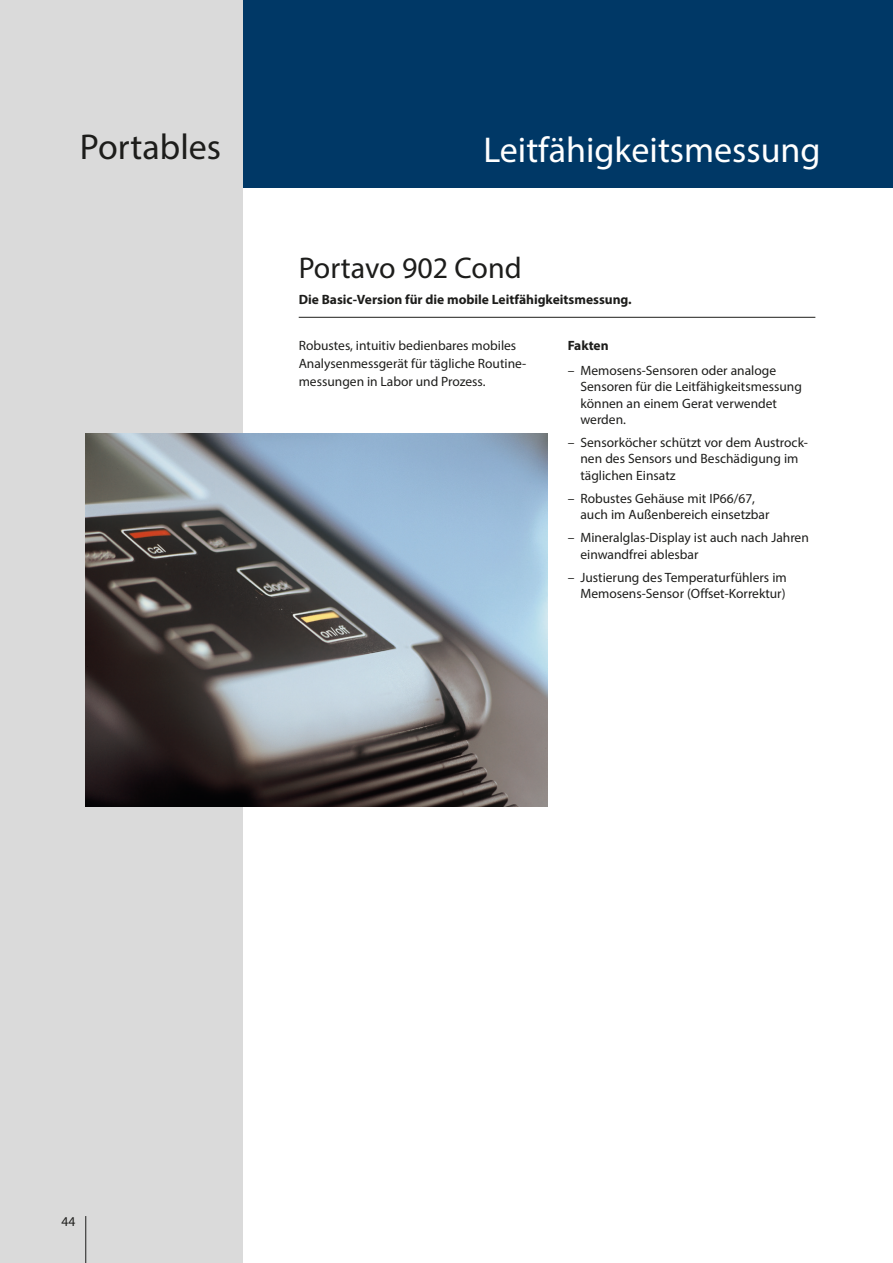
<style>
.page{position:relative;width:893px;height:1263px;background:#fff}
.page>*{position:absolute;margin:0;border:0;box-sizing:border-box;transform-origin:0 0}
.Headline_innen{font:36px "Myriad Pro";color:#fff}
.Produktbereich{font:36px "Myriad Pro";color:#1d1d1b}
.Inhalt_Produktreihe{font:30px "Myriad Pro";color:#1d1d1b}
.Standardtext{font:13.5px/16.5px "Myriad Pro";color:#1d1d1b}
.Subhead{font:700 13.5px "Myriad Pro";color:#1d1d1b}
.Zwischenüberschrift{font:700 13.5px "Myriad Pro";color:#1d1d1b}
</style>
<div class="page">
<div style="left:0;top:0;width:893px;height:187px;background:#003866"></div>
<hr style="left:299px;top:317px;width:516px;height:1px;background:#1d1d1b">
<div style="left:0;top:0;width:242px;height:1263px;background:#dadada"></div>
<img style="left:86px;top:434px;width:461px;height:373px">
<hr style="left:85px;top:1216px;width:1px;height:47px;background:#1d1d1b">
<p class="Produktbereich" style="left:80px;top:125px;width:143px">Portables</p>
<p class="Headline_innen" style="left:483px;top:127px;width:339px">Leitfähigkeitsmessung</p>
<p class="Inhalt_Produktreihe" style="left:299px;top:249px;width:224px">Portavo 902 Cond</p>
<p class="Subhead" style="left:299px;top:291px;width:335px">Die Basic-Version für die mobile Leitfähigkeitsmessung.</p>
<p class="Standardtext" style="left:299px;top:336px;width:229px;line-height:18px">Robustes, intuitiv bedienbares mobiles<br>Analysenmessgerät für tägliche Routine&shy;messungen in Labor und Prozess.</p>
<p class="Zwischenüberschrift" style="left:568px;top:336px;width:42px">Fakten</p>
<p class="Standardtext" style="left:580px;top:362px;width:223px;text-indent:-13px">– Memosens-Sensoren oder analoge<br>Sensoren für die Leitfähigkeitsmessung können an einem Gerat verwendet werden.</p>
<p class="Standardtext" style="left:580px;top:434px;width:229px;text-indent:-13px">– Sensorköcher schützt vor dem Austrock&shy;nen des Sensors und Beschädigung im täglichen Einsatz</p>
<p class="Standardtext" style="left:580px;top:490px;width:191px;text-indent:-13px">– Robustes Gehäuse mit IP66/67, auch im Außenbereich einsetzbar</p>
<p class="Standardtext" style="left:580px;top:529px;width:230px;text-indent:-13px">– Mineralglas-Display ist auch nach Jahren einwandfrei ablesbar</p>
<p class="Standardtext" style="left:568px;top:569px;width:221px;text-align:right">– Justierung des Temperaturfühlers im<br>Memosens-Sensor (Offset-Korrektur)</p>
<p class="Standardtext" style="left:62px;top:1213px;width:15px">44</p>
</div>
